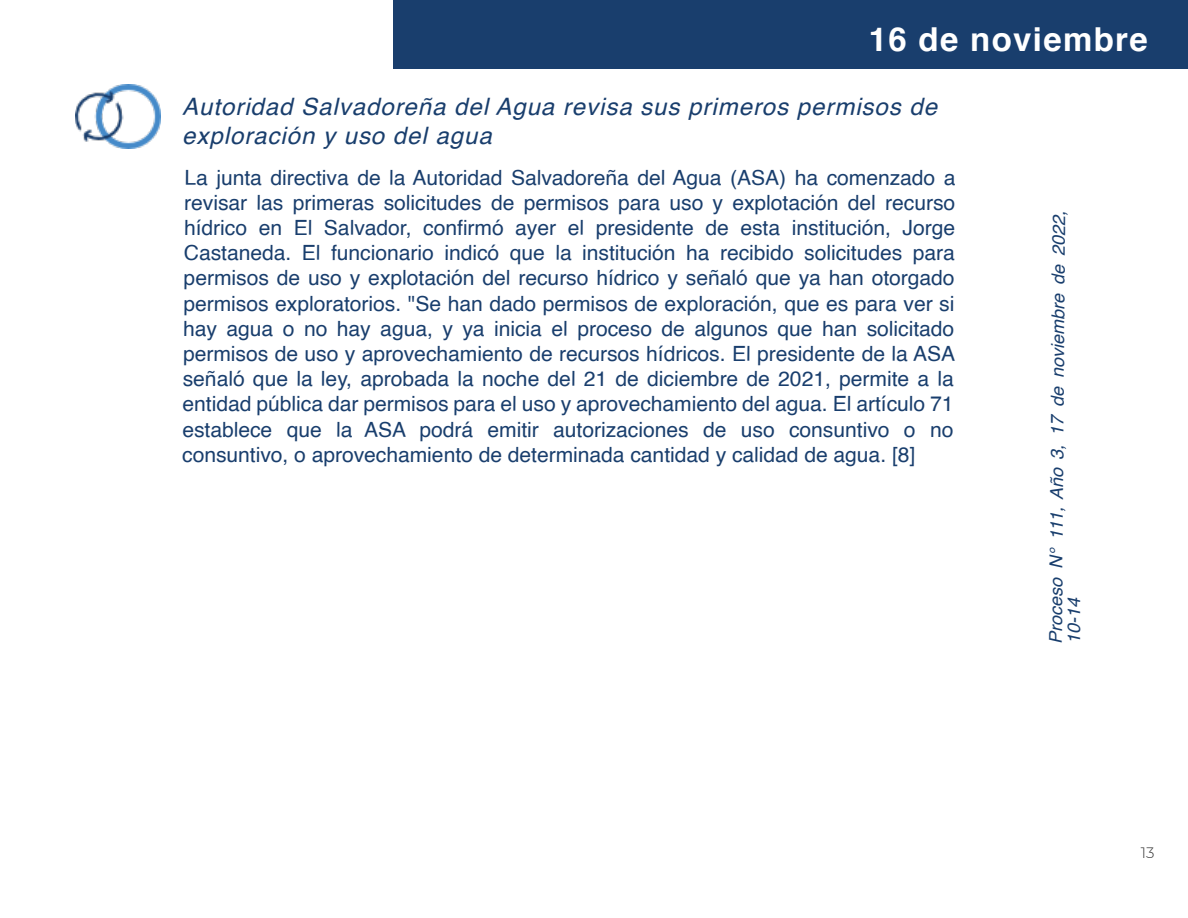
<style>
.page{position:relative;width:1188px;height:918px;background:#fff}
.page>*{position:absolute;margin:0;border:0;box-sizing:border-box;transform-origin:0 0}
.t1{font:700 33px "Helvetica";letter-spacing:.04em;color:#fff}
.t2{font:italic 24px/28.8px "Helvetica";letter-spacing:.04em;color:#193e6d}
.t3{font:21px/25.2px "Helvetica";letter-spacing:-.01em;color:#193e6d;text-align:justify}
.t4{font:italic 18px/16.6px "Helvetica";letter-spacing:-.005em;color:#193e6d}
.t5{font:300 15px "Montserrat";color:#333}
</style>
<div class="page">
<img style="left:75px;top:84px;width:85px;height:65px">
<div style="left:393px;top:0;width:795px;height:69px;background:#193e6d"></div>
<h1 class="t1" style="left:869px;top:27px;width:280px">16 de noviembre</h1>
<p class="t2" style="left:182px;top:94px;width:756px">Autoridad Salvadoreña del Agua revisa sus primeros permisos de exploración y uso del agua</p>
<p class="t3" style="left:182px;top:166px;width:775px">La junta directiva de la Autoridad Salvadoreña del Agua (ASA) ha comenzado a revisar las primeras solicitudes de permisos para uso y explotación del recurso hídrico en El Salvador, confirmó ayer el presidente de esta institución, Jorge Castaneda. El funcionario indicó que la institución ha recibido solicitudes para permisos de uso y explotación del recurso hídrico y señaló que ya han otorgado permisos exploratorios. "Se han dado permisos de exploración, que es para ver si hay agua o no hay agua, y ya inicia el proceso de algunos que han solicitado permisos de uso y aprovechamiento de recursos hídricos. El presidente de la ASA señaló que la ley, aprobada la noche del 21 de diciembre de 2021, permite a la entidad pública dar permisos para el uso y aprovechamiento del agua. El artículo 71 establece que la ASA podrá emitir autorizaciones de uso consuntivo o no consuntivo, o aprovechamiento de determinada cantidad y calidad de agua. [8]</p>
<p class="t4" style="left:1050px;top:644px;width:434px;rotate:-90deg">Proceso N° 111, Año 3, 17 de noviembre de 2022,<br>10-14</p>
<p class="t5" style="left:1141px;top:844px;width:15px">13</p>
</div>
